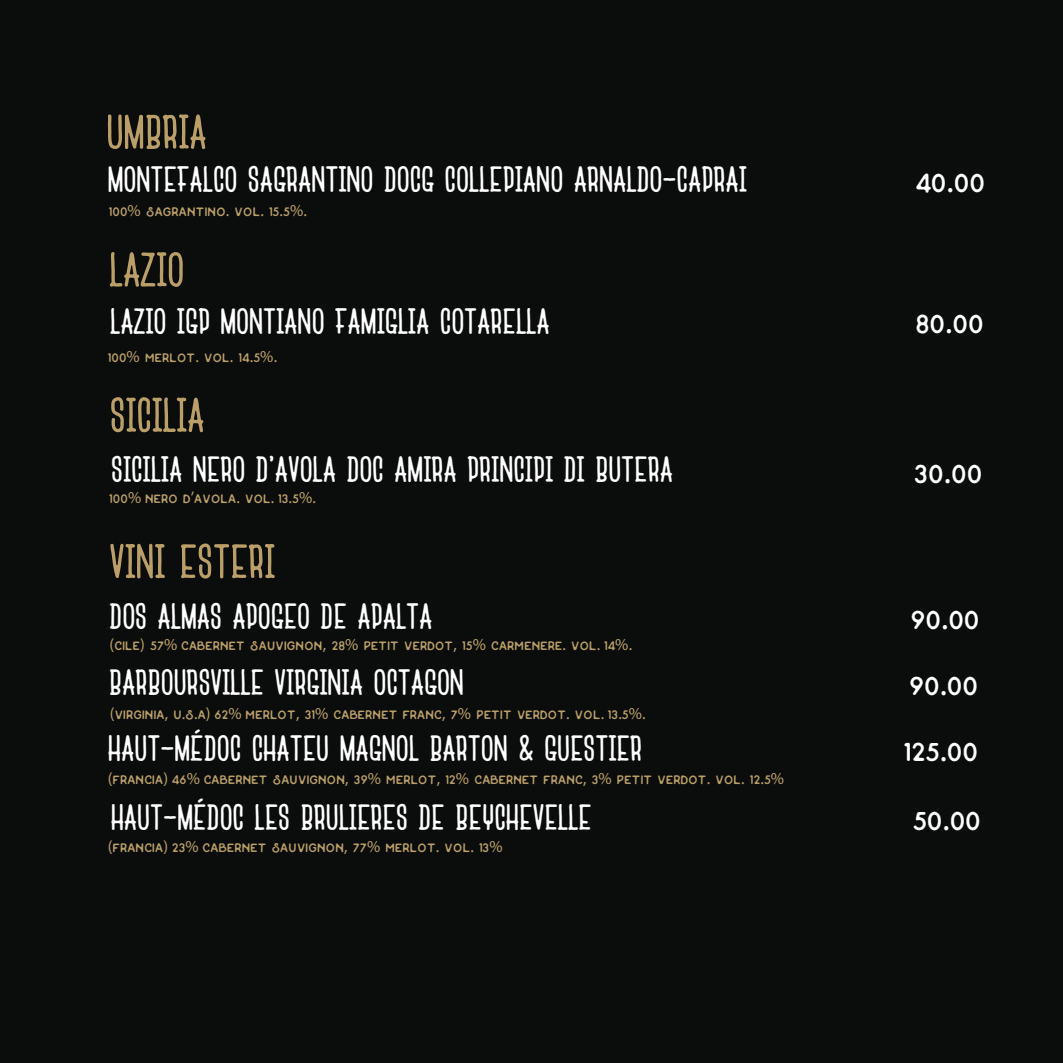
<style>
.page{position:relative;width:1063px;height:1063px;background:#0b0d0c}
.page>*{position:absolute;margin:0;border:0;box-sizing:border-box;transform-origin:0 0}
.t1{font:60.88px "Nazare";color:#bb9f68}
.t2{font:45.62px "Nazare";color:#fff}
.t3{font:700 35px "Swistblnk Moabhoers";color:#fff}
.t4{font:700 16.75px "Swistblnk Moabhoers";letter-spacing:.005em;color:#bb9f68}
.s1{font-family:"Myriad Pro";font-weight:400}
</style>
<div class="page">
<h1 class="t1" style="left:106px;top:105px;width:102px">UMBRIA</h1>
<h2 class="t2" style="left:108px;top:159px;width:640px">MONTEFALCO SAGRANTINO DOCG COLLEPIANO ARNALDO-CAPRAI</h2>
<p class="t4" style="left:109px;top:203px;width:199px">100<span class="s1">%</span> sagrantino<span class="s1">.</span> vol<span class="s1">.</span> 15<span class="s1">.</span>5<span class="s1">%.</span></p>
<h1 class="t1" style="left:109px;top:243px;width:77px">LAZIO</h1>
<h2 class="t2" style="left:110px;top:301px;width:441px">LAZIO IGP MONTIANO FAMIGLIA COTARELLA</h2>
<p class="t4" style="left:108px;top:348px;width:171px">100<span class="s1">%</span> merlot<span class="s1">.</span> vol<span class="s1">.</span> 14<span class="s1">.</span>5<span class="s1">%.</span></p>
<h1 class="t1" style="left:110px;top:389px;width:96px">SICILIA</h1>
<h2 class="t2" style="left:111px;top:449px;width:563px">SICILIA NERO D’AVOLA DOC AMIRA PRINCIPI DI BUTERA</h2>
<p class="t4" style="left:109px;top:490px;width:208px">100<span class="s1">%</span> nero d<span class="s1">’</span>avola<span class="s1">.</span> vol<span class="s1">.</span> 13<span class="s1">.</span>5<span class="s1">%.</span></p>
<h1 class="t1" style="left:109px;top:535px;width:167px">VINI ESTERI</h1>
<h2 class="t2" style="left:110px;top:596px;width:324px">DOS ALMAS APOGEO DE APALTA</h2>
<p class="t4" style="left:110px;top:636px;width:524px"><span class="s1">(</span>cile<span class="s1">)</span> 57<span class="s1">%</span> cabernet sauvignon<span class="s1">,</span> 28<span class="s1">%</span> petit verdot<span class="s1">,</span> 15<span class="s1">%</span> carmenere<span class="s1">.</span> vol<span class="s1">.</span> 14<span class="s1">%.</span></p>
<h2 class="t2" style="left:109px;top:662px;width:357px">BARBOURSVILLE VIRGINIA OCTAGON</h2>
<p class="t4" style="left:110px;top:705px;width:537px"><span class="s1">(</span>virginia<span class="s1">,</span> u<span class="s1">.</span>s<span class="s1">.</span>a<span class="s1">)</span> 62<span class="s1">%</span> merlot<span class="s1">,</span> 31<span class="s1">%</span> cabernet franc<span class="s1">,</span> 7<span class="s1">%</span> petit verdot<span class="s1">.</span> vol<span class="s1">.</span> 13<span class="s1">.</span>5<span class="s1">%.</span></p>
<h2 class="t2" style="left:108px;top:728px;width:536px">HAUT-MÉDOC CHATEU MAGNOL BARTON &amp; GUESTIER</h2>
<p class="t4" style="left:108px;top:771px;width:678px"><span class="s1">(</span>francia<span class="s1">)</span> 46<span class="s1">%</span> cabernet sauvignon<span class="s1">,</span> 39<span class="s1">%</span> merlot<span class="s1">,</span> 12<span class="s1">%</span> cabernet franc<span class="s1">,</span> 3<span class="s1">%</span> petit verdot<span class="s1">.</span> vol<span class="s1">.</span> 12<span class="s1">.</span>5<span class="s1">%</span></p>
<h2 class="t2" style="left:111px;top:798px;width:483px">HAUT-MÉDOC LES BRULIERES DE BEYCHEVELLE</h2>
<p class="t4" style="left:108px;top:839px;width:396px"><span class="s1">(</span>francia<span class="s1">)</span> 23<span class="s1">%</span> cabernet sauvignon<span class="s1">,</span> 77<span class="s1">%</span> merlot<span class="s1">.</span> vol<span class="s1">.</span> 13<span class="s1">%</span></p>
<h3 class="t3" style="left:915px;top:163px;width:71px">40<span class="s1">.</span>00</h3>
<h3 class="t3" style="left:916px;top:304px;width:69px">80<span class="s1">.</span>00</h3>
<h3 class="t3" style="left:914px;top:454px;width:69px">30<span class="s1">.</span>00</h3>
<h3 class="t3" style="left:911px;top:600px;width:70px">90<span class="s1">.</span>00</h3>
<h3 class="t3" style="left:910px;top:667px;width:70px">90<span class="s1">.</span>00</h3>
<h3 class="t3" style="left:904px;top:732px;width:76px">125<span class="s1">.</span>00</h3>
<h3 class="t3" style="left:913px;top:802px;width:70px">50<span class="s1">.</span>00</h3>
</div>
